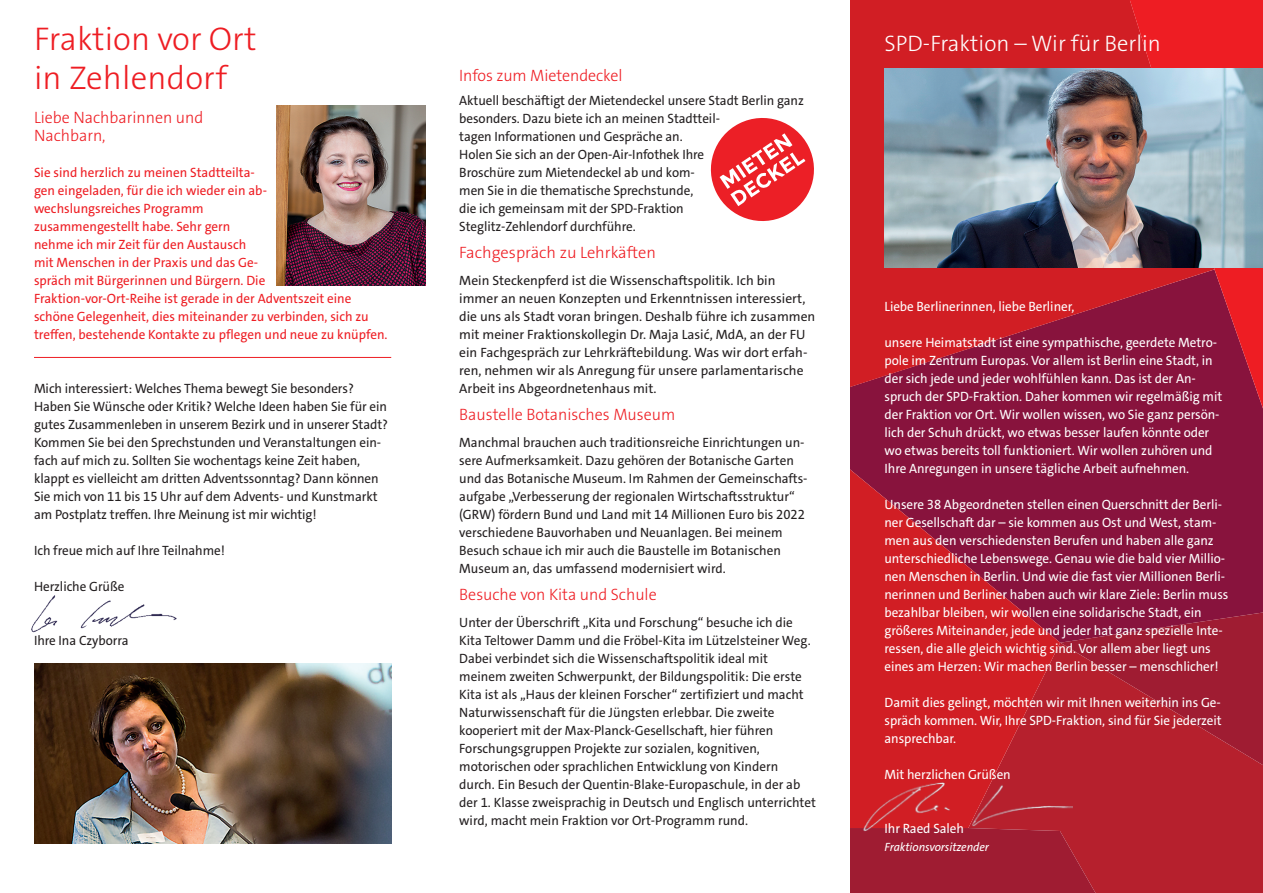
<style>
.page{position:relative;width:1263px;height:893px;background:#fff}
.page>*{position:absolute;margin:0;border:0;box-sizing:border-box;transform-origin:0 0}
.t1{font:300 33px/39px "The Sans B3";color:#ee1d23}
.t2{font:300 22.5px "The Sans B3";color:#fff}
.t3{font:300 16.5px/18px "The Sans B3";color:#ee1d23}
.t4{font:13.5px/18px "SPD The Sans";color:#231f20}
.t5{font:13.5px/18px "SPD The Sans";letter-spacing:-.005em;color:#fff}
.t6{font:13.5px/18px "SPD The Sans";color:#ee1d23}
.t7{font:italic 12px "SPD The Sans";letter-spacing:-.005em;color:#fff}
</style>
<div class="page">
<img style="left:31px;top:595px;width:146px;height:38px">
<hr style="left:34px;top:357px;width:357px;height:1px;background:#ee1d23">
<img style="left:277px;top:105px;width:148px;height:180px">
<img style="left:34px;top:663px;width:357px;height:180px">
<svg style="left:710px;top:118px;width:104px;height:103px"></svg>
<div style="left:1156px;top:769px;width:107px;height:124px;background:#b6202d"></div>
<div style="left:1060px;top:410px;width:64px;height:72px;background:#88133d"></div>
<svg style="left:850px;top:410px;width:210px;height:331px;fill:#d11e24"></svg>
<svg style="left:850px;top:0;width:274px;height:410px;fill:#d11e24"></svg>
<svg style="left:1060px;top:482px;width:203px;height:287px;fill:#88133d"></svg>
<svg style="left:1124px;top:0;width:139px;height:505px;fill:#88133d"></svg>
<svg style="left:850px;top:741px;width:306px;height:152px;fill:#b61e2d"></svg>
<img style="left:884px;top:68px;width:379px;height:199px">
<img style="left:857px;top:774px;width:215px;height:69px">
<h1 class="t1" style="left:34px;top:21px;width:224px">Fraktion vor Ort in Zehlendorf</h1>
<p class="t3" style="left:34px;top:109px;width:171px">Liebe Nachbarinnen und<br>Nachbarn,</p>
<p class="t6" style="left:34px;top:164px;width:355px">Sie sind herzlich zu meinen Stadtteilta-<br>gen eingeladen, für die ich wieder ein ab-<br>wechslungsreiches Programm<br>zusammengestellt habe. Sehr gern<br>nehme ich mir Zeit für den Austausch<br>mit Menschen in der Praxis und das Ge-<br>spräch mit Bürgerinnen und Bürgern. Die Fraktion-vor-Ort-Reihe ist gerade in der Adventszeit eine schöne Gelegenheit, dies miteinander zu verbinden, sich zu treffen, bestehende Kontakte zu pflegen und neue zu knüpfen.</p>
<p class="t4" style="left:34px;top:380px;width:356px">Mich interessiert: Welches Thema bewegt Sie besonders?<br>Haben Sie Wünsche oder Kritik? Welche Ideen haben Sie für ein gutes Zusammenleben in unserem Bezirk und in unserer Stadt?<br>Kommen Sie bei den Sprechstunden und Veranstaltungen ein&shy;fach auf mich zu. Sollten Sie wochentags keine Zeit haben, klappt es vielleicht am dritten Adventssonntag? Dann können Sie mich von 11 bis 15 Uhr auf dem Advents- und Kunstmarkt am Postplatz treffen. Ihre Meinung ist mir wichtig!</p>
<p class="t4" style="left:34px;top:542px;width:192px">Ich freue mich auf Ihre Teilnahme!</p>
<p class="t4" style="left:34px;top:578px;width:92px">Herzliche Grüße</p>
<p class="t4" style="left:34px;top:632px;width:96px">Ihre Ina Czyborra</p>
<p class="t3" style="left:459px;top:67px;width:165px">Infos zum Mietendeckel</p>
<p class="t4" style="left:459px;top:92px;width:346px">Aktuell beschäftigt der Mietendeckel unsere Stadt Berlin ganz besonders. Dazu biete ich an meinen Stadtteil-<br>tagen Informationen und Gespräche an.<br>Holen Sie sich an der Open-Air-Infothek Ihre<br>Broschüre zum Mietendeckel ab und kom-<br>men Sie in die thematische Sprechstunde,<br>die ich gemeinsam mit der SPD-Fraktion<br>Steglitz-Zehlendorf durchführe.</p>
<p class="t3" style="left:459px;top:244px;width:198px">Fachgespräch zu Lehrkäften</p>
<p class="t4" style="left:459px;top:272px;width:358px">Mein Steckenpferd ist die Wissenschaftspolitik. Ich bin immer an neuen Konzepten und Erkenntnissen interessiert, die uns als Stadt voran bringen. Deshalb führe ich zusammen mit meiner Fraktionskollegin Dr. Maja Lasić, MdA, an der FU ein Fachgespräch zur Lehrkräftebildung. Was wir dort erfah&shy;ren, nehmen wir als Anregung für unsere parlamentarische Arbeit ins Abgeordnetenhaus mit.</p>
<p class="t3" style="left:459px;top:406px;width:218px">Baustelle Botanisches Museum</p>
<p class="t4" style="left:459px;top:434px;width:350px">Manchmal brauchen auch traditionsreiche Einrichtungen un&shy;sere Aufmerksamkeit. Dazu gehören der Botanische Garten und das Botanische Museum. Im Rahmen der Gemeinschafts&shy;aufgabe „Verbesserung der regionalen Wirtschaftsstruktur“ (GRW) fördern Bund und Land mit 14 Millionen Euro bis 2022 verschiedene Bauvorhaben und Neuanlagen. Bei meinem Besuch schaue ich mir auch die Baustelle im Botanischen Museum an, das umfassend modernisiert wird.</p>
<p class="t3" style="left:459px;top:586px;width:199px">Besuche von Kita und Schule</p>
<p class="t4" style="left:459px;top:614px;width:358px">Unter der Überschrift „Kita und Forschung“ besuche ich die Kita Teltower Damm und die Fröbel-Kita im Lützelsteiner Weg.<br>Dabei verbindet sich die Wissenschaftspolitik ideal mit meinem zweiten Schwerpunkt, der Bildungspolitik: Die erste Kita ist als „Haus der kleinen Forscher“ zertifiziert und macht Naturwissenschaft für die Jüngsten erlebbar. Die zweite kooperiert mit der Max-Planck-Gesellschaft, hier führen Forschungsgruppen Projekte zur sozialen, kognitiven, motorischen oder sprachlichen Entwicklung von Kindern durch. Ein Besuch der Quentin-Blake-Europaschule, in der ab der 1. Klasse zweisprachig in Deutsch und Englisch unterrichtet wird, macht mein Fraktion vor Ort-Programm rund.</p>
<h2 class="t2" style="left:884px;top:31px;width:278px">SPD-Fraktion – Wir für Berlin</h2>
<p class="t5" style="left:884px;top:298px;width:191px">Liebe Berlinerinnen, liebe Berliner,</p>
<p class="t5" style="left:884px;top:334px;width:339px">unsere Heimatstadt ist eine sympathische, geerdete Metro&shy;pole im Zentrum Europas. Vor allem ist Berlin eine Stadt, in der sich jede und jeder wohlfühlen kann. Das ist der An&shy;spruch der SPD-Fraktion. Daher kommen wir regelmäßig mit der Fraktion vor Ort. Wir wollen wissen, wo Sie ganz persön&shy;lich der Schuh drückt, wo etwas besser laufen könnte oder wo etwas bereits toll funktioniert. Wir wollen zuhören und Ihre Anregungen in unsere tägliche Arbeit aufnehmen.</p>
<p class="t5" style="left:884px;top:496px;width:345px">Unsere 38 Abgeordneten stellen einen Querschnitt der Berli&shy;ner Gesellschaft dar – sie kommen aus Ost und West, stam&shy;men aus den verschiedensten Berufen und haben alle ganz unterschiedliche Lebenswege. Genau wie die bald vier Millio&shy;nen Menschen in Berlin. Und wie die fast vier Millionen Berli&shy;nerinnen und Berliner haben auch wir klare Ziele: Berlin muss bezahlbar bleiben, wir wollen eine solidarische Stadt, ein größeres Miteinander, jede und jeder hat ganz spezielle Inte&shy;ressen, die alle gleich wichtig sind. Vor allem aber liegt uns eines am Herzen: Wir machen Berlin besser – menschlicher!</p>
<p class="t5" style="left:884px;top:694px;width:339px;text-align:justify">Damit dies gelingt, möchten wir mit Ihnen weiterhin ins Ge&shy;spräch kommen. Wir, Ihre SPD-Fraktion, sind für Sie jederzeit ansprechbar.</p>
<p class="t5" style="left:884px;top:766px;width:128px">Mit herzlichen Grüßen</p>
<p class="t5" style="left:884px;top:820px;width:81px">Ihr Raed Saleh</p>
<p class="t7" style="left:884px;top:839px;width:106px">Fraktionsvorsitzender</p>
</div>
